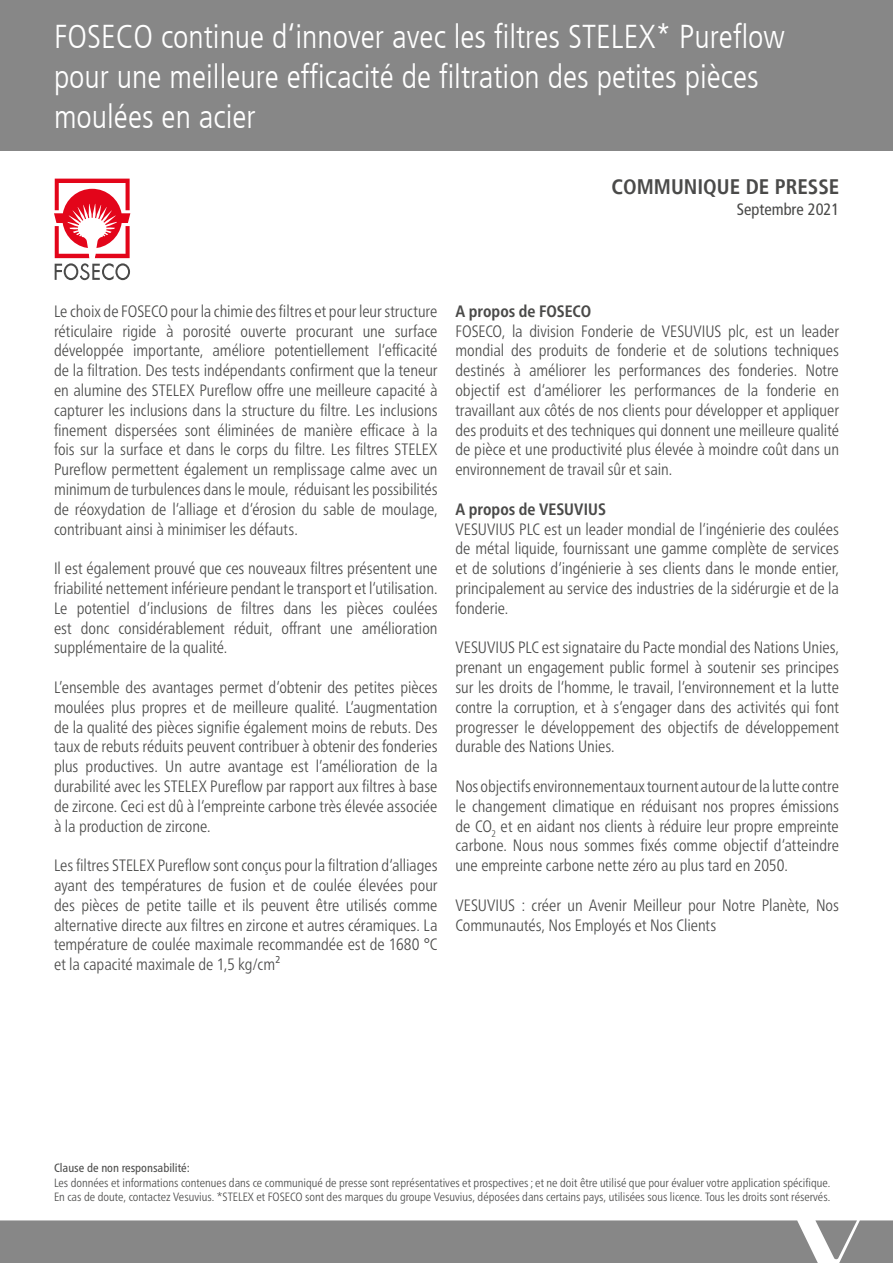
<style>
.page{position:relative;width:893px;height:1263px;background:#fff}
.page>*{position:absolute;margin:0;border:0;box-sizing:border-box;transform-origin:0 0}
.t1{font:300 condensed 33px/39.6px "Frutiger LT";color:#fff}
.t2{font:700 condensed 21px "Frutiger LT";color:#4a4a49}
.t3{font:300 condensed 16.5px/19.8px "Frutiger Neue LTW1 G";letter-spacing:-.005em;color:#4a4a49;text-align:justify}
.t4{font:700 condensed 16.5px "Frutiger Neue LTW1 G";color:#4a4a49}
.t5{font:condensed 16.5px "Frutiger LT";color:#4a4a49}
.t6{font:300 condensed 12px/14.4px "Frutiger Neue LTW1 G";color:#4a4a49}
.t7{font:condensed 12px "Frutiger Neue LTW1 G";color:#4a4a49}
</style>
<div class="page">
<div style="left:0;top:0;width:893px;height:151px;background:#878787"></div>
<div style="left:0;top:1220px;width:893px;height:43px;background:#878787"></div>
<svg style="left:54px;top:179px;width:76px;height:101px"></svg>
<h1 class="t1" style="left:54px;top:18px;width:732px">FOSECO continue d‘innover avec les filtres STELEX* Pureflow pour une meilleure efficacité de filtration des petites pièces moulées en acier</h1>
<p class="t2" style="left:611px;top:175px;width:229px">COMMUNIQUE DE PRESSE</p>
<p class="t5" style="left:737px;top:200px;width:104px">Septembre 2021</p>
<p class="t3" style="left:54px;top:301px;width:385px">Le choix de FOSECO pour la chimie des filtres et pour leur structure réticulaire rigide à porosité ouverte procurant une surface développée importante, améliore potentiellement l‘efficacité de la filtration. Des tests indépendants confirment que la teneur en alumine des STELEX Pureflow offre une meilleure capacité à capturer les inclusions dans la structure du filtre. Les inclusions finement dispersées sont éliminées de manière efficace à la fois sur la surface et dans le corps du filtre. Les filtres STELEX Pureflow permettent également un remplissage calme avec un minimum de turbulences dans le moule, réduisant les possibilités de réoxydation de l‘alliage et d‘érosion du sable de moulage, contribuant ainsi à minimiser les défauts.</p>
<p class="t3" style="left:54px;top:558px;width:385px">Il est également prouvé que ces nouveaux filtres présentent une friabilité nettement inférieure pendant le transport et l‘utilisation.<br>Le potentiel d‘inclusions de filtres dans les pièces coulées est donc considérablement réduit, offrant une amélioration supplémentaire de la qualité.</p>
<p class="t3" style="left:54px;top:677px;width:385px">L’ensemble des avantages permet d‘obtenir des petites pièces moulées plus propres et de meilleure qualité. L‘augmentation de la qualité des pièces signifie également moins de rebuts. Des taux de rebuts réduits peuvent contribuer à obtenir des fonderies plus productives. Un autre avantage est l’amélioration de la durabilité avec les STELEX Pureflow par rapport aux filtres à base de zircone. Ceci est dû à l‘empreinte carbone très élevée associée à la production de zircone.</p>
<p class="t3" style="left:54px;top:855px;width:385px">Les filtres STELEX Pureflow sont conçus pour la filtration d‘alliages ayant des températures de fusion et de coulée élevées pour des pièces de petite taille et ils peuvent être utilisés comme alternative directe aux filtres en zircone et autres céramiques. La température de coulée maximale recommandée est de 1680 °C et la capacité maximale de 1,5 kg/cm²</p>
<p class="t4" style="left:455px;top:301px;width:137px">A propos de FOSECO</p>
<p class="t3" style="left:455px;top:321px;width:385px">FOSECO, la division Fonderie de VESUVIUS plc, est un leader mondial des produits de fonderie et de solutions techniques destinés à améliorer les performances des fonderies. Notre objectif est d‘améliorer les performances de la fonderie en travaillant aux côtés de nos clients pour développer et appliquer des produits et des techniques qui donnent une meilleure qualité de pièce et une productivité plus élevée à moindre coût dans un environnement de travail sûr et sain.</p>
<p class="t4" style="left:455px;top:499px;width:152px">A propos de VESUVIUS</p>
<p class="t3" style="left:455px;top:519px;width:385px">VESUVIUS PLC est un leader mondial de l‘ingénierie des coulées de métal liquide, fournissant une gamme complète de services et de solutions d‘ingénierie à ses clients dans le monde entier, principalement au service des industries de la sidérurgie et de la fonderie.</p>
<p class="t3" style="left:455px;top:638px;width:385px">VESUVIUS PLC est signataire du Pacte mondial des Nations Unies, prenant un engagement public formel à soutenir ses principes sur les droits de l‘homme, le travail, l‘environnement et la lutte contre la corruption, et à s‘engager dans des activités qui font progresser le développement des objectifs de développement durable des Nations Unies.</p>
<p class="t3" style="left:455px;top:776px;width:385px">Nos objectifs environnementaux tournent autour de la lutte contre le changement climatique en réduisant nos propres émissions de CO<sub>2</sub> et en aidant nos clients à réduire leur propre empreinte carbone. Nous nous sommes fixés comme objectif d‘atteindre une empreinte carbone nette zéro au plus tard en 2050.</p>
<p class="t3" style="left:455px;top:895px;width:385px">VESUVIUS : créer un Avenir Meilleur pour Notre Planète, Nos<br>Communautés, Nos Employés et Nos Clients</p>
<p class="t7" style="left:54px;top:1161px;width:138px">Clause de non responsabilité:</p>
<p class="t6" style="left:54px;top:1175px;width:778px">Les données et informations contenues dans ce communiqué de presse sont représentatives et prospectives ; et ne doit être utilisé que pour évaluer votre application spécifique.<br>En cas de doute, contactez Vesuvius. *STELEX et FOSECO sont des marques du groupe Vesuvius, déposées dans certains pays, utilisées sous licence. Tous les droits sont réservés.</p>
</div>
